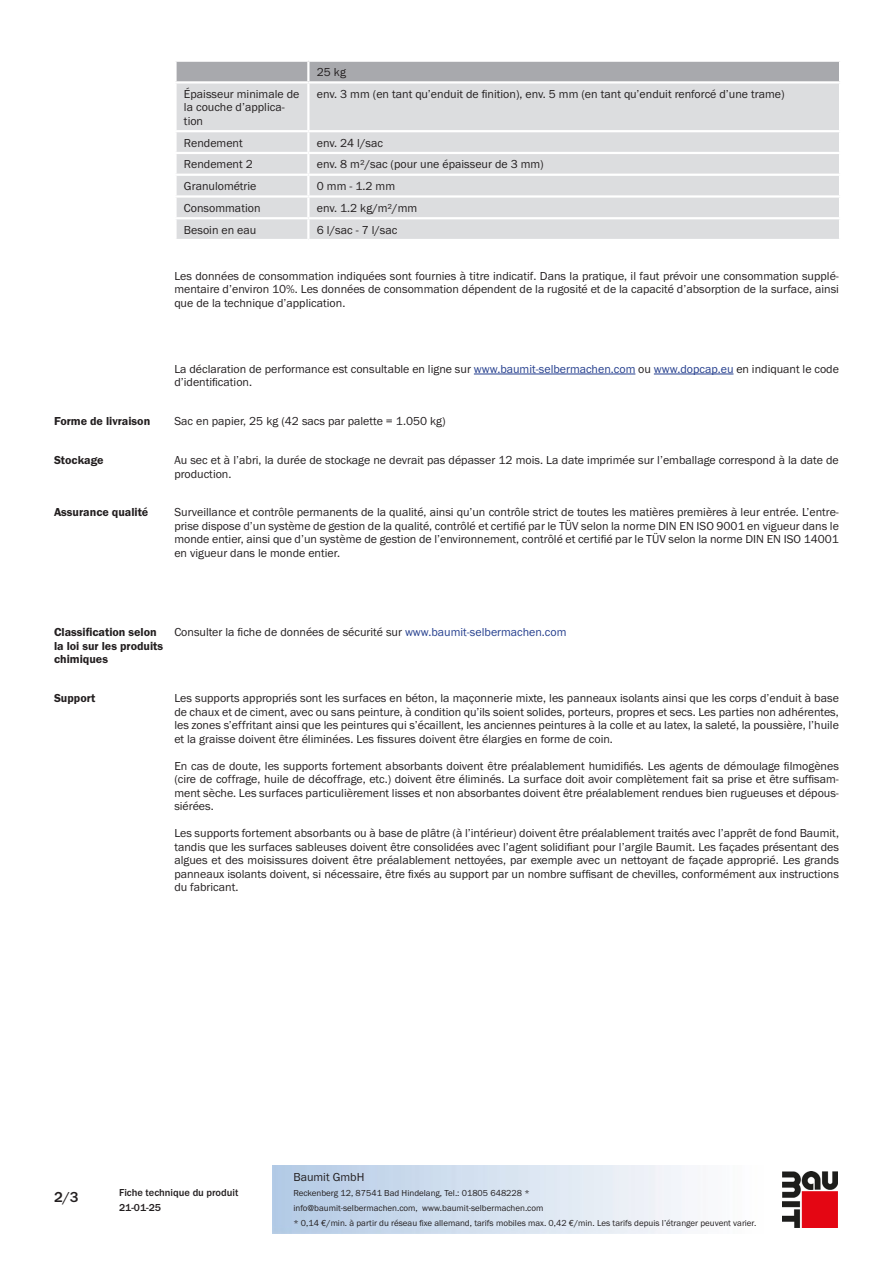
<style>
.page{position:relative;width:893px;height:1263px;background:#fff}
.page>*{position:absolute;margin:0;border:0;box-sizing:border-box;transform-origin:0 0}
.t1{font:500 15px "BM Franklin Gothic URW";color:#231f20}
.PDS_Standard{font:12px/13.5px "BM Franklin Gothic URW Boo";color:#231f20;text-align:justify}
.PDS_Standard_linksbü{font:12px/13.5px "BM Franklin Gothic URW Boo";color:#231f20}
.PDS_Header{font:12px/13.5px "BM Franklin Gothic URW Dem";color:#231f20}
.t2{font:500 10.5px/15px "BM Franklin Gothic URW";color:#231f20}
.t3{font:9px/15px "BM Franklin Gothic URW Boo";color:#231f20}
.s1{color:#253f8e}
</style>
<div class="page">
<img style="left:782px;top:1171px;width:56px;height:56px">
<div style="left:177px;top:84px;width:662px;height:155px;background:#dcdddf"></div>
<div style="left:176px;top:61px;width:664px;height:20px;background:#a8a9ad"></div>
<hr style="left:307px;top:84px;width:2px;height:46px;background:#fff">
<hr style="left:174px;top:130px;width:134px;height:2px;background:#fff">
<hr style="left:308px;top:130px;width:533px;height:2px;background:#fff">
<hr style="left:307px;top:132px;width:2px;height:20px;background:#fff">
<hr style="left:174px;top:152px;width:134px;height:2px;background:#fff">
<hr style="left:308px;top:152px;width:533px;height:2px;background:#fff">
<hr style="left:307px;top:154px;width:2px;height:20px;background:#fff">
<hr style="left:174px;top:174px;width:134px;height:2px;background:#fff">
<hr style="left:308px;top:174px;width:533px;height:2px;background:#fff">
<hr style="left:174px;top:195px;width:134px;height:3px;background:#fff">
<hr style="left:308px;top:195px;width:533px;height:3px;background:#fff">
<svg style="left:307px;top:176px;width:2px;height:41px"></svg>
<hr style="left:174px;top:217px;width:134px;height:2px;background:#fff">
<hr style="left:308px;top:217px;width:533px;height:2px;background:#fff">
<hr style="left:307px;top:219px;width:2px;height:20px;background:#fff">
<hr style="left:474px;top:374px;width:161px;height:1px;background:#253f8e">
<hr style="left:654px;top:374px;width:79px;height:1px;background:#253f8e">
<p class="PDS_Standard_linksbü" style="left:317px;top:65px;width:31px">25 kg</p>
<p class="PDS_Standard_linksbü" style="left:184px;top:87px;width:117px">Épaisseur minimale de la couche d’applica&shy;tion</p>
<p class="PDS_Standard_linksbü" style="left:317px;top:87px;width:469px">env. 3 mm (en tant qu’enduit de finition), env. 5 mm (en tant qu’enduit renforcé d’une trame)</p>
<p class="PDS_Standard_linksbü" style="left:184px;top:136px;width:60px">Rendement</p>
<p class="PDS_Standard_linksbü" style="left:317px;top:136px;width:68px">env. 24 l/sac</p>
<p class="PDS_Standard_linksbü" style="left:184px;top:158px;width:70px">Rendement 2</p>
<p class="PDS_Standard_linksbü" style="left:317px;top:158px;width:228px">env. 8 m²/sac (pour une épaisseur de 3 mm)</p>
<p class="PDS_Standard_linksbü" style="left:184px;top:180px;width:74px">Granulométrie</p>
<p class="PDS_Standard_linksbü" style="left:317px;top:180px;width:80px">0 mm - 1.2 mm</p>
<p class="PDS_Standard_linksbü" style="left:184px;top:201px;width:78px">Consommation</p>
<p class="PDS_Standard_linksbü" style="left:317px;top:201px;width:102px">env. 1.2 kg/m²/mm</p>
<p class="PDS_Standard_linksbü" style="left:184px;top:223px;width:74px">Besoin en eau</p>
<p class="PDS_Standard_linksbü" style="left:317px;top:223px;width:82px">6 l/sac - 7 l/sac</p>
<p class="PDS_Standard" style="left:174px;top:269px;width:666px">Les données de consommation indiquées sont fournies à titre indicatif. Dans la pratique, il faut prévoir une consommation supplé&shy;mentaire d’environ 10%. Les données de consommation dépendent de la rugosité et de la capacité d’absorption de la surface, ainsi que de la technique d’application.</p>
<p class="PDS_Standard" style="left:174px;top:362px;width:666px">La déclaration de performance est consultable en ligne sur <span class="s1">www.baumit-selbermachen.com</span> ou <span class="s1">www.dopcap.eu</span> en indiquant le code d’identification.</p>
<p class="PDS_Header" style="left:54px;top:415px;width:98px">Forme de livraison</p>
<p class="PDS_Standard" style="left:174px;top:415px;width:273px">Sac en papier, 25 kg (42 sacs par palette = 1.050 kg)</p>
<p class="PDS_Header" style="left:54px;top:453px;width:51px">Stockage</p>
<p class="PDS_Standard" style="left:174px;top:453px;width:666px">Au sec et à l’abri, la durée de stockage ne devrait pas dépasser 12 mois. La date imprimée sur l’emballage correspond à la date de production.</p>
<p class="PDS_Header" style="left:54px;top:506px;width:96px">Assurance qualité</p>
<p class="PDS_Standard" style="left:174px;top:506px;width:666px">Surveillance et contrôle permanents de la qualité, ainsi qu’un contrôle strict de toutes les matières premières à leur entrée. L’entre&shy;prise dispose d’un système de gestion de la qualité, contrôlé et certifié par le TÜV selon la norme DIN EN ISO 9001 en vigueur dans le monde entier, ainsi que d’un système de gestion de l’environnement, contrôlé et certifié par le TÜV selon la norme DIN EN ISO 14001 en vigueur dans le monde entier.</p>
<p class="PDS_Header" style="left:54px;top:626px;width:111px">Classification selon la loi sur les produits chimiques</p>
<p class="PDS_Standard" style="left:174px;top:626px;width:394px">Consulter la fiche de données de sécurité sur <span class="s1">www.baumit-selbermachen.com</span></p>
<p class="PDS_Header" style="left:54px;top:691px;width:43px">Support</p>
<p class="PDS_Standard" style="left:174px;top:691px;width:666px">Les supports appropriés sont les surfaces en béton, la maçonnerie mixte, les panneaux isolants ainsi que les corps d’enduit à base de chaux et de ciment, avec ou sans peinture, à condition qu’ils soient solides, porteurs, propres et secs. Les parties non adhérentes, les zones s’effritant ainsi que les peintures qui s’écaillent, les anciennes peintures à la colle et au latex, la saleté, la poussière, l’huile et la graisse doivent être éliminées. Les fissures doivent être élargies en forme de coin.</p>
<p class="PDS_Standard" style="left:174px;top:759px;width:666px">En cas de doute, les supports fortement absorbants doivent être préalablement humidifiés. Les agents de démoulage filmogènes (cire de coffrage, huile de décoffrage, etc.) doivent être éliminés. La surface doit avoir complètement fait sa prise et être suffisam&shy;ment sèche. Les surfaces particulièrement lisses et non absorbantes doivent être préalablement rendues bien rugueuses et dépous&shy;siérées.</p>
<p class="PDS_Standard" style="left:174px;top:826px;width:666px">Les supports fortement absorbants ou à base de plâtre (à l’intérieur) doivent être préalablement traités avec l’apprêt de fond Baumit, tandis que les surfaces sableuses doivent être consolidées avec l’agent solidifiant pour l’argile Baumit. Les façades présentant des algues et des moisissures doivent être préalablement nettoyées, par exemple avec un nettoyant de façade approprié. Les grands panneaux isolants doivent, si nécessaire, être fixés au support par un nombre suffisant de chevilles, conformément aux instructions du fabricant.</p>
<p class="t1" style="left:54px;top:1188px;width:26px">2/3</p>
<p class="t2" style="left:119px;top:1185px;width:121px">Fiche technique du produit<br>21-01-25</p>
<p class="PDS_Standard" style="left:293px;top:1170px;width:73px">Baumit GmbH</p>
<p class="t3" style="left:293px;top:1186px;width:464px">Reckenberg 12, 87541 Bad Hindelang, Tel.: 01805 648228 *<br>info@baumit-selbermachen.com, www.baumit-selbermachen.com<br>* 0,14 €/min. à partir du réseau fixe allemand, tarifs mobiles max. 0,42 €/min. Les tarifs depuis l’étranger peuvent varier.</p>
</div>
